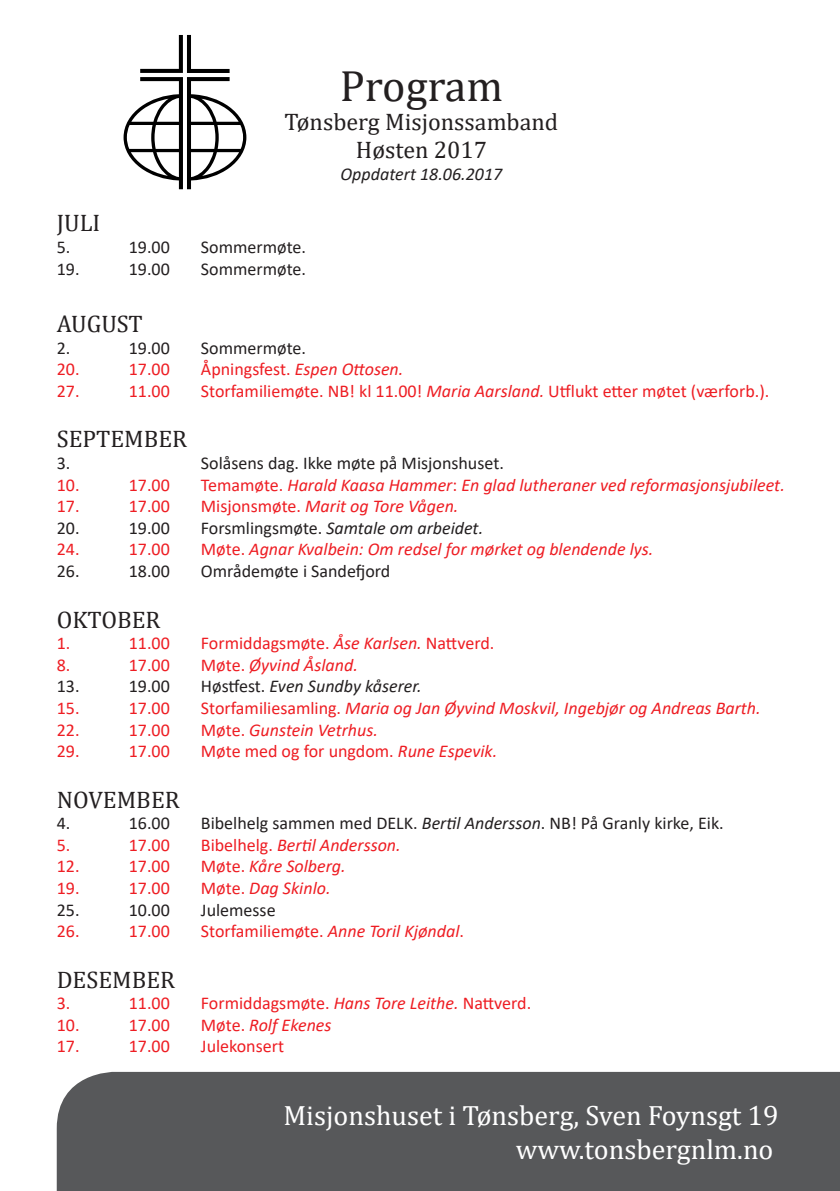
<style>
.page{position:relative;width:840px;height:1191px;background:#fff}
.page>*{position:absolute;margin:0;border:0;box-sizing:border-box;transform-origin:0 0}
.t1{font:44px "Cambria";color:#231f20}
.t2{font:28px "Cambria";color:#fff}
.t3{font:24px "Cambria";color:#231f20}
.t4{font:18px "Calibri";color:#ee1d23}
.t5{font:italic 18px "Calibri";color:#ee1d23}
.t6{font:18px "Calibri";color:#231f20}
.t7{font:italic 18px "Calibri";color:#231f20}
.s1{font-style:normal}
.s2{font-style:italic}
</style>
<div class="page">
<svg style="left:123px;top:35px;width:123px;height:154px"></svg>
<div style="left:57px;top:1071px;width:782px;height:120px;background:#57585a"></div>
<p class="t1" style="left:339px;top:60px;width:165px">Program</p>
<p class="t3" style="left:284px;top:107px;width:275px">Tønsberg Misjonssamband</p>
<p class="t3" style="left:355px;top:136px;width:133px">Høsten 2017</p>
<p class="t7" style="left:340px;top:161px;width:163px">Oppdatert 18.06.2017</p>
<p class="t3" style="left:57px;top:209px;width:45px">JULI</p>
<p class="t6" style="left:57px;top:234px;width:15px">5.</p>
<p class="t6" style="left:129px;top:234px;width:43px">19.00</p>
<p class="t6" style="left:201px;top:234px;width:106px">Sommermøte.</p>
<p class="t6" style="left:57px;top:256px;width:24px">19.</p>
<p class="t6" style="left:129px;top:256px;width:43px">19.00</p>
<p class="t6" style="left:201px;top:256px;width:106px">Sommermøte.</p>
<p class="t3" style="left:57px;top:310px;width:87px">AUGUST</p>
<p class="t6" style="left:57px;top:335px;width:15px">2.</p>
<p class="t6" style="left:129px;top:335px;width:43px">19.00</p>
<p class="t6" style="left:201px;top:335px;width:106px">Sommermøte.</p>
<p class="t4" style="left:57px;top:357px;width:24px">20.</p>
<p class="t4" style="left:129px;top:357px;width:43px">17.00</p>
<p class="t5" style="left:201px;top:357px;width:204px"><span class="s1">Åpningsfest.</span> Espen Ottosen.</p>
<p class="t4" style="left:57px;top:378px;width:24px">27.</p>
<p class="t4" style="left:129px;top:378px;width:43px">11.00</p>
<p class="t4" style="left:201px;top:378px;width:569px">Storfamiliemøte. NB! kl 11.00! <span class="s2">Maria Aarsland.</span> Utflukt etter møtet (værforb.).</p>
<p class="t3" style="left:57px;top:425px;width:132px">SEPTEMBER</p>
<p class="t6" style="left:57px;top:450px;width:15px">3.</p>
<p class="t6" style="left:201px;top:450px;width:304px">Solåsens dag. Ikke møte på Misjonshuset.</p>
<p class="t4" style="left:57px;top:472px;width:24px">10.</p>
<p class="t4" style="left:129px;top:472px;width:43px">17.00</p>
<p class="t5" style="left:201px;top:472px;width:585px"><span class="s1">Temamøte.</span> Harald Kaasa Hammer<span class="s1">:</span> En glad lutheraner ved reformasjonsjubileet.</p>
<p class="t4" style="left:57px;top:494px;width:24px">17.</p>
<p class="t4" style="left:129px;top:494px;width:43px">17.00</p>
<p class="t5" style="left:201px;top:494px;width:259px"><span class="s1">Misjonsmøte.</span> Marit og Tore Vågen.</p>
<p class="t6" style="left:57px;top:515px;width:24px">20.</p>
<p class="t6" style="left:129px;top:515px;width:43px">19.00</p>
<p class="t7" style="left:201px;top:515px;width:284px"><span class="s1">Forsmlingsmøte.</span> Samtale om arbeidet.</p>
<p class="t4" style="left:57px;top:537px;width:24px">24.</p>
<p class="t4" style="left:129px;top:537px;width:43px">17.00</p>
<p class="t5" style="left:201px;top:537px;width:454px"><span class="s1">Møte.</span> Agnar Kvalbein: Om redsel for mørket og blendende lys.</p>
<p class="t6" style="left:57px;top:558px;width:24px">26.</p>
<p class="t6" style="left:129px;top:558px;width:43px">18.00</p>
<p class="t6" style="left:201px;top:558px;width:191px">Områdemøte i Sandefjord</p>
<p class="t3" style="left:57px;top:605px;width:105px">OKTOBER</p>
<p class="t4" style="left:57px;top:630px;width:15px">1.</p>
<p class="t4" style="left:129px;top:630px;width:43px">11.00</p>
<p class="t4" style="left:201px;top:630px;width:295px">Formiddagsmøte. <span class="s2">Åse Karlsen.</span> Nattverd.</p>
<p class="t4" style="left:57px;top:652px;width:15px">8.</p>
<p class="t4" style="left:129px;top:652px;width:43px">17.00</p>
<p class="t5" style="left:201px;top:652px;width:158px"><span class="s1">Møte.</span> Øyvind Åsland.</p>
<p class="t6" style="left:57px;top:674px;width:24px">13.</p>
<p class="t6" style="left:129px;top:674px;width:43px">19.00</p>
<p class="t7" style="left:201px;top:674px;width:222px"><span class="s1">Høstfest.</span> Even Sundby kåserer.</p>
<p class="t4" style="left:57px;top:695px;width:24px">15.</p>
<p class="t4" style="left:129px;top:695px;width:43px">17.00</p>
<p class="t5" style="left:201px;top:695px;width:561px"><span class="s1">Storfamiliesamling.</span> Maria og Jan Øyvind Moskvil, Ingebjør og Andreas Barth.</p>
<p class="t4" style="left:57px;top:717px;width:24px">22.</p>
<p class="t4" style="left:129px;top:717px;width:43px">17.00</p>
<p class="t5" style="left:201px;top:717px;width:178px"><span class="s1">Møte.</span> Gunstein Vetrhus.</p>
<p class="t4" style="left:57px;top:738px;width:24px">29.</p>
<p class="t4" style="left:129px;top:738px;width:43px">17.00</p>
<p class="t4" style="left:201px;top:738px;width:298px">Møte med og for ungdom. <span class="s2">Rune Espevik.</span></p>
<p class="t3" style="left:57px;top:785px;width:124px">NOVEMBER</p>
<p class="t6" style="left:57px;top:810px;width:15px">4.</p>
<p class="t6" style="left:129px;top:810px;width:43px">16.00</p>
<p class="t6" style="left:201px;top:810px;width:524px">Bibelhelg sammen med DELK. <span class="s2">Bertil Andersson</span>. NB! På Granly kirke, Eik.</p>
<p class="t4" style="left:57px;top:832px;width:15px">5.</p>
<p class="t4" style="left:129px;top:832px;width:43px">17.00</p>
<p class="t5" style="left:201px;top:832px;width:201px"><span class="s1">Bibelhelg.</span> Bertil Andersson.</p>
<p class="t4" style="left:57px;top:854px;width:24px">12.</p>
<p class="t4" style="left:129px;top:854px;width:43px">17.00</p>
<p class="t5" style="left:201px;top:854px;width:146px"><span class="s1">Møte.</span> Kåre Solberg.</p>
<p class="t4" style="left:57px;top:875px;width:24px">19.</p>
<p class="t4" style="left:129px;top:875px;width:43px">17.00</p>
<p class="t5" style="left:201px;top:875px;width:131px"><span class="s1">Møte.</span> Dag Skinlo.</p>
<p class="t6" style="left:57px;top:897px;width:24px">25.</p>
<p class="t6" style="left:129px;top:897px;width:43px">10.00</p>
<p class="t6" style="left:201px;top:897px;width:76px">Julemesse</p>
<p class="t4" style="left:57px;top:918px;width:24px">26.</p>
<p class="t4" style="left:129px;top:918px;width:43px">17.00</p>
<p class="t4" style="left:201px;top:918px;width:264px">Storfamiliemøte. <span class="s2">Anne Toril Kjøndal</span>.</p>
<p class="t3" style="left:57px;top:965px;width:120px">DESEMBER</p>
<p class="t4" style="left:57px;top:990px;width:15px">3.</p>
<p class="t4" style="left:129px;top:990px;width:43px">11.00</p>
<p class="t4" style="left:201px;top:990px;width:331px">Formiddagsmøte. <span class="s2">Hans Tore Leithe.</span> Nattverd.</p>
<p class="t4" style="left:57px;top:1012px;width:24px">10.</p>
<p class="t4" style="left:129px;top:1012px;width:43px">17.00</p>
<p class="t5" style="left:201px;top:1012px;width:132px"><span class="s1">Møte.</span> Rolf Ekenes</p>
<p class="t4" style="left:57px;top:1034px;width:24px">17.</p>
<p class="t4" style="left:129px;top:1034px;width:43px">17.00</p>
<p class="t4" style="left:201px;top:1034px;width:85px">Julekonsert</p>
<p class="t2" style="left:283px;top:1099px;width:496px">Misjonshuset i Tønsberg, Sven Foynsgt 19</p>
<p class="t2" style="left:515px;top:1133px;width:259px">www.tonsbergnlm.no</p>
</div>
